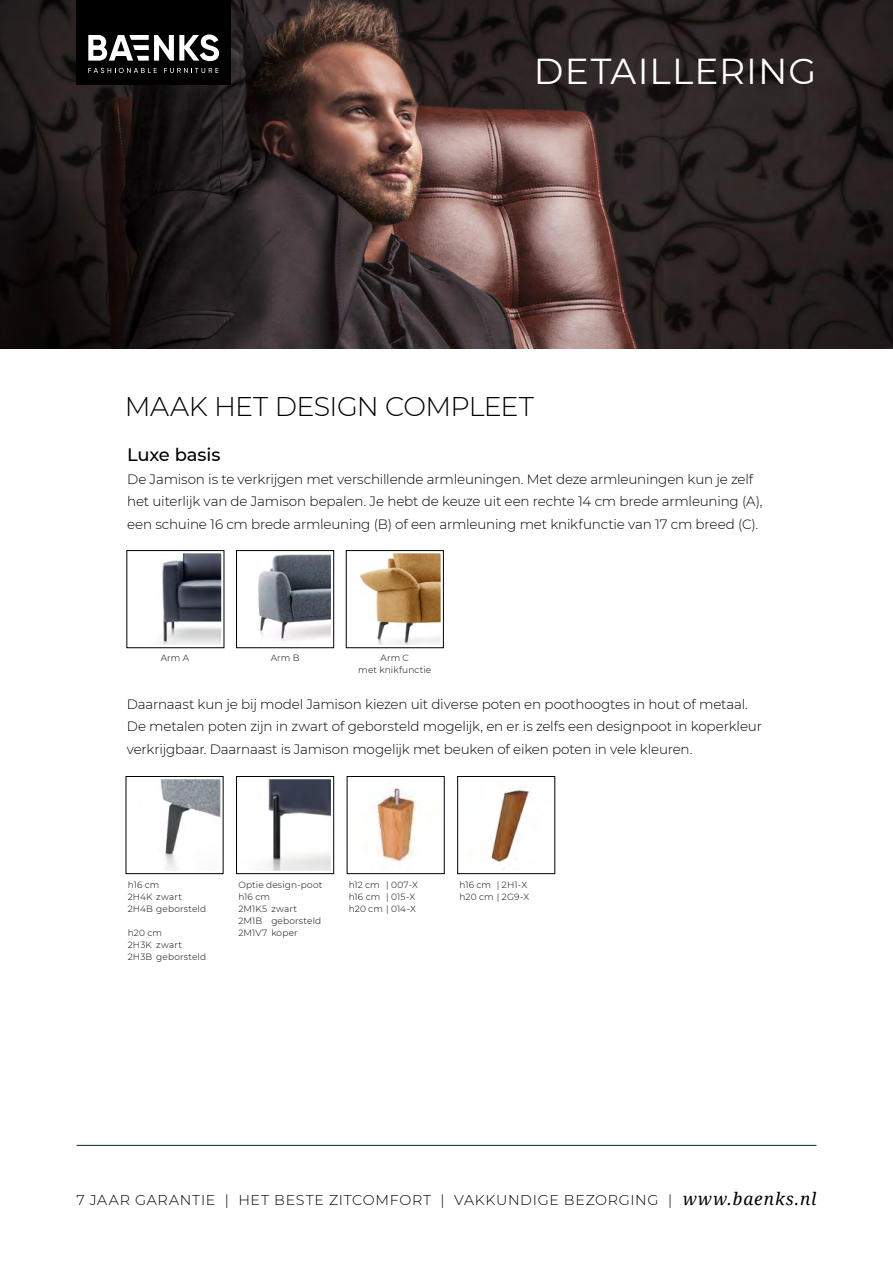
<style>
.page{position:relative;width:893px;height:1263px;background:#fff}
.page>*{position:absolute;margin:0;border:0;box-sizing:border-box;transform-origin:0 0}
.t1{font:36px "Montserrat";letter-spacing:.035em;color:#fff}
.t2{font:300 27px "Montserrat";letter-spacing:-.025em;color:#000}
.t3{font:500 18px "Montserrat";letter-spacing:-.01em;color:#000}
.t4{font:300 14.25px "Montserrat";letter-spacing:.05em;color:#000}
.t5{font:300 13.5px/22.5px "Montserrat";letter-spacing:-.01em;color:#000}
.t6{font:300 9px/12px "Montserrat";letter-spacing:.015em;color:#000}
.s1{font-family:"Noto Serif";font-weight:400;font-style:italic;font-size:17.25px}
</style>
<div class="page">
<hr style="left:77px;top:1145px;width:739px;height:1px;background:#002923">
<img style="left:0;top:0;width:893px;height:349px">
<svg style="left:126px;top:550px;width:99px;height:99px"></svg>
<svg style="left:236px;top:550px;width:99px;height:99px"></svg>
<svg style="left:345px;top:550px;width:99px;height:99px"></svg>
<svg style="left:236px;top:776px;width:99px;height:99px"></svg>
<svg style="left:125px;top:776px;width:99px;height:99px"></svg>
<svg style="left:346px;top:776px;width:99px;height:99px"></svg>
<svg style="left:457px;top:776px;width:99px;height:99px"></svg>
<div style="left:77px;top:0;width:154px;height:85px;background:#000"></div>
<svg style="left:88px;top:34px;width:131px;height:39px"></svg>
<h1 class="t1" style="left:534px;top:47px;width:284px">DETAILLERING</h1>
<h2 class="t2" style="left:125px;top:388px;width:410px">MAAK HET DESIGN COMPLEET</h2>
<h3 class="t3" style="left:127px;top:442px;width:95px">Luxe basis</h3>
<p class="t5" style="left:127px;top:467px;width:637px">De Jamison is te verkrijgen met verschillende armleuningen. Met deze armleuningen kun je zelf het uiterlijk van de Jamison bepalen. Je hebt de keuze uit een rechte 14 cm brede armleuning (A), een schuine 16 cm brede armleuning (B) of een armleuning met knikfunctie van 17 cm breed (C).</p>
<p class="t6" style="left:161px;top:652px;width:30px">Arm A</p>
<p class="t6" style="left:271px;top:652px;width:30px">Arm B</p>
<p class="t6" style="left:358px;top:652px;width:75px;text-align:center">Arm C<br>met knikfunctie</p>
<p class="t5" style="left:127px;top:692px;width:637px">Daarnaast kun je bij model Jamison kiezen uit diverse poten en poothoogtes in hout of metaal.<br>De metalen poten zijn in zwart of geborsteld mogelijk, en er is zelfs een designpoot in koperkleur verkrijgbaar. Daarnaast is Jamison mogelijk met beuken of eiken poten in vele kleuren.</p>
<p class="t6" style="left:128px;top:879px;width:80px">h16 cm<br>2H4K zwart<br>2H4B geborsteld</p>
<p class="t6" style="left:128px;top:927px;width:80px">h20 cm<br>2H3K zwart<br>2H3B geborsteld</p>
<p class="t6" style="left:238px;top:879px;width:86px">Optie design-poot h16 cm<br>2M1K5 zwart<br>2M1B geborsteld<br>2M1V7 koper</p>
<p class="t6" style="left:349px;top:879px;width:71px">h12 cm | 007-X h16 cm | 015-X h20 cm | 014-X</p>
<p class="t6" style="left:459px;top:879px;width:71px">h16 cm | 2H1-X h20 cm | 2G9-X</p>
<p class="t4" style="left:76px;top:1190px;width:741px">7 JAAR GARANTIE | HET BESTE ZITCOMFORT | VAKKUNDIGE BEZORGING | <span class="s1">www.baenks.nl</span></p>
</div>
